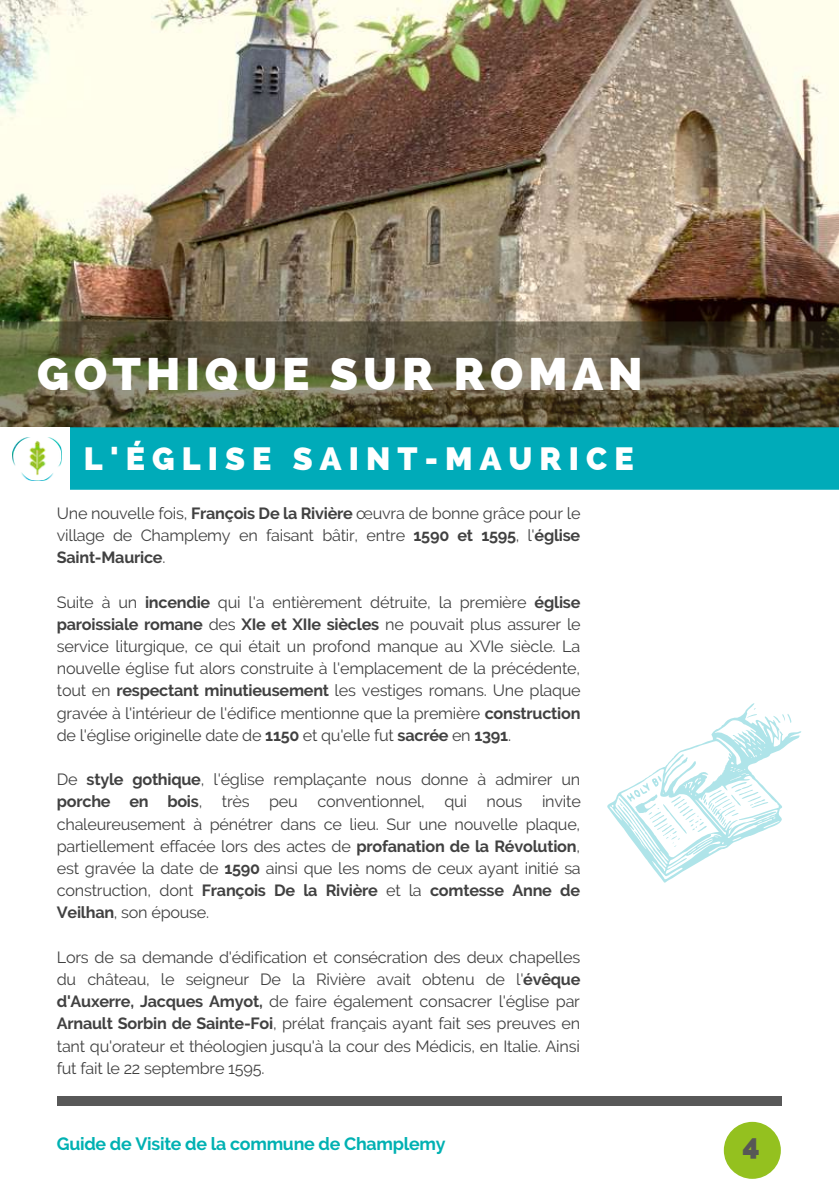
<style>
.page{position:relative;width:839px;height:1191px;background:#fff}
.page>*{position:absolute;margin:0;border:0;box-sizing:border-box;transform-origin:0 0}
.t1{font:800 45.6px "Raleway";letter-spacing:.11em;color:#fff}
.t2{font:800 32.2px "Raleway";letter-spacing:.22em;color:#fff}
.t3{font:800 29.4px "Raleway";color:#575756}
.t4{font:700 17.8px "Raleway";letter-spacing:-.015em;color:#00b1b2}
.t5{font:16.2px/22.2px "Raleway";letter-spacing:-.015em;color:#414141;text-align:justify}
.s1{font-weight:700}
</style>
<div class="page">
<img style="left:0;top:0;width:838px;height:322px">
<div style="left:57px;top:1096px;width:724px;height:9px;background:#585858"></div>
<div style="left:0;top:427px;width:838px;height:63px;background:#00abb9"></div>
<div style="left:723px;top:1122px;width:57px;height:57px;background:#94c11f;border-radius:50%"></div>
<svg style="left:0;top:322px;width:838px;height:105px;background:#5d583d"></svg>
<svg style="left:607px;top:703px;width:194px;height:180px"></svg>
<div style="left:0;top:427px;width:70px;height:73px;background:#fff"></div>
<img style="left:13px;top:437px;width:49px;height:43px">
<h1 class="t1" style="left:37px;top:347px;width:606px">GOTHIQUE SUR ROMAN</h1>
<h2 class="t2" style="left:84px;top:440px;width:551px">L'ÉGLISE SAINT-MAURICE</h2>
<p class="t5" style="left:57px;top:502px;width:525px">Une nouvelle fois, <span class="s1">François De la Rivière</span> œuvra de bonne grâce pour le village de Champlemy en faisant bâtir, entre <span class="s1">1590 et 1595</span>, l'<span class="s1">église Saint-Maurice</span>.</p>
<p class="t5" style="left:57px;top:591px;width:525px">Suite à un <span class="s1">incendie</span> qui l'a entièrement détruite, la première <span class="s1">église paroissiale romane</span> des <span class="s1">XIe et XIIe siècles</span> ne pouvait plus assurer le service liturgique, ce qui était un profond manque au XVIe siècle. La nouvelle église fut alors construite à l'emplacement de la précédente, tout en <span class="s1">respectant minutieusement</span> les vestiges romans. Une plaque gravée à l'intérieur de l'édifice mentionne que la première <span class="s1">construction </span>de l'église originelle date de <span class="s1">1150</span> et qu'elle fut <span class="s1">sacrée</span> en <span class="s1">1391</span>.</p>
<p class="t5" style="left:57px;top:768px;width:525px">De <span class="s1">style gothique</span>, l'église remplaçante nous donne à admirer un <span class="s1">porche en bois</span>, très peu conventionnel, qui nous invite chaleureusement à pénétrer dans ce lieu. Sur une nouvelle plaque, partiellement effacée lors des actes de <span class="s1">profanation de la Révolution</span>, est gravée la date de <span class="s1">1590</span> ainsi que les noms de ceux ayant initié sa construction, dont <span class="s1">François De la Rivière</span> et la <span class="s1">comtesse Anne de Veilhan</span>, son épouse.</p>
<p class="t5" style="left:57px;top:946px;width:525px">Lors de sa demande d'édification et consécration des deux chapelles du château, le seigneur De la Rivière avait obtenu de l'<span class="s1">évêque d'Auxerre, Jacques Amyot,</span> de faire également consacrer l'église par <span class="s1">Arnault Sorbin de Sainte-Foi</span>, prélat français ayant fait ses preuves en tant qu'orateur et théologien jusqu'à la cour des Médicis, en Italie. Ainsi fut fait le 22 septembre 1595.</p>
<p class="t4" style="left:57px;top:1133px;width:390px">Guide de Visite de la commune de Champlemy</p>
<h3 class="t3" style="left:742px;top:1128px;width:19px">4</h3>
</div>
